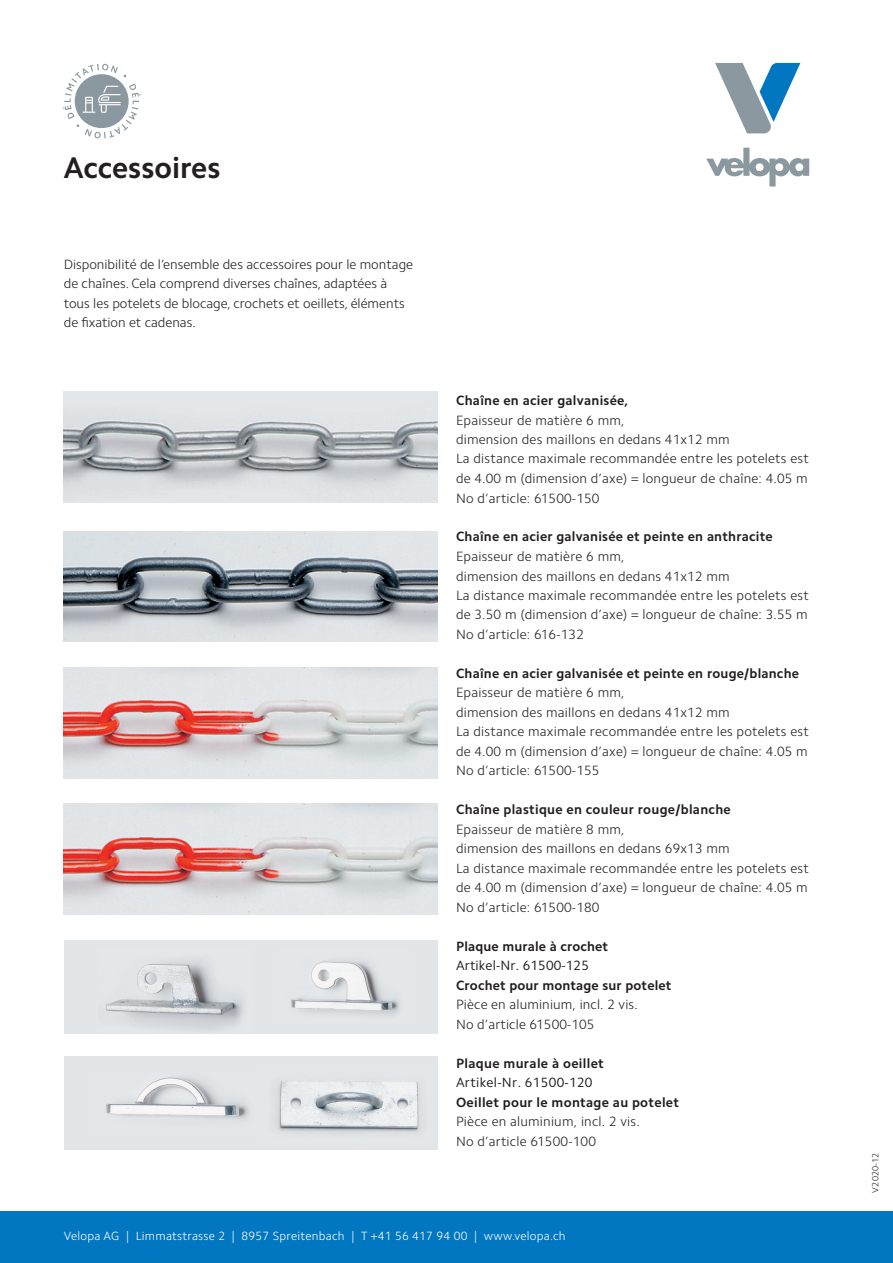
<style>
.page{position:relative;width:893px;height:1263px;background:#fff}
.page>*{position:absolute;margin:0;border:0;box-sizing:border-box;transform-origin:0 0}
.t1{font:700 30px "Camphor Std";color:#231f20}
.t2{font:300 13.5px/19.5px "Camphor Std";letter-spacing:.015em;color:#231f20}
.t3{font:700 13.5px "Camphor Std";letter-spacing:.015em;color:#231f20}
.t4{font:13.5px "Camphor Std";letter-spacing:.015em;color:#231f20}
.t5{font:300 12px "Camphor Std";letter-spacing:.02em;color:#fff}
.t6{font:300 9px "Camphor Std";letter-spacing:.02em;color:#231f20}
</style>
<div class="page">
<svg style="left:63px;top:64px;width:78px;height:75px"></svg>
<img style="left:64px;top:392px;width:373px;height:110px">
<div style="left:64px;top:1056px;width:373px;height:93px;background:#e2e6e8"></div>
<img style="left:106px;top:1077px;width:143px;height:42px">
<div style="left:64px;top:940px;width:373px;height:93px;background:#e2e6e8"></div>
<img style="left:291px;top:961px;width:108px;height:54px">
<img style="left:105px;top:961px;width:138px;height:69px">
<div style="left:0;top:1212px;width:893px;height:51px;background:#0077c0"></div>
<svg style="left:715px;top:63px;width:85px;height:70px"></svg>
<svg style="left:706px;top:148px;width:103px;height:38px"></svg>
<img style="left:64px;top:531px;width:373px;height:111px">
<img style="left:64px;top:667px;width:373px;height:111px">
<img style="left:64px;top:804px;width:373px;height:110px">
<img style="left:277px;top:1080px;width:144px;height:53px">
<h1 class="t1" style="left:64px;top:150px;width:158px">Accessoires</h1>
<p class="t2" style="left:64px;top:254px;width:351px">Disponibilité de l’ensemble des accessoires pour le montage de chaînes. Cela comprend diverses chaînes, adaptées à tous les potelets de blocage, crochets et oeillets, éléments de fixation et cadenas.</p>
<p class="t3" style="left:456px;top:393px;width:174px">Chaîne en acier galvanisée,</p>
<p class="t2" style="left:456px;top:410px;width:354px">Epaisseur de matière 6 mm,<br>dimension des maillons en dedans 41x12 mm<br>La distance maximale recommandée entre les potelets est de 4.00 m (dimension d’axe) = longueur de chaîne: 4.05 m No d’article: 61500-150</p>
<p class="t3" style="left:456px;top:529px;width:318px">Chaîne en acier galvanisée et peinte en anthracite</p>
<p class="t2" style="left:456px;top:547px;width:354px">Epaisseur de matière 6 mm,<br>dimension des maillons en dedans 41x12 mm<br>La distance maximale recommandée entre les potelets est de 3.50 m (dimension d’axe) = longueur de chaîne: 3.55 m No d’article: 616-132</p>
<p class="t3" style="left:456px;top:665px;width:345px">Chaîne en acier galvanisée et peinte en rouge/blanche</p>
<p class="t2" style="left:456px;top:683px;width:354px">Epaisseur de matière 6 mm,<br>dimension des maillons en dedans 41x12 mm<br>La distance maximale recommandée entre les potelets est de 4.00 m (dimension d’axe) = longueur de chaîne: 4.05 m No d’article: 61500-155</p>
<p class="t3" style="left:456px;top:802px;width:276px">Chaîne plastique en couleur rouge/blanche</p>
<p class="t2" style="left:456px;top:819px;width:354px">Epaisseur de matière 8 mm,<br>dimension des maillons en dedans 69x13 mm<br>La distance maximale recommandée entre les potelets est de 4.00 m (dimension d’axe) = longueur de chaîne: 4.05 m No d’article: 61500-180</p>
<p class="t3" style="left:456px;top:938px;width:154px">Plaque murale à crochet</p>
<p class="t4" style="left:456px;top:957px;width:134px">Artikel-Nr. 61500-125</p>
<p class="t3" style="left:456px;top:977px;width:217px">Crochet pour montage sur potelet</p>
<p class="t2" style="left:456px;top:995px;width:183px">Pièce en aluminium, incl. 2 vis.<br>No d’article 61500-105</p>
<p class="t3" style="left:456px;top:1055px;width:149px">Plaque murale à oeillet</p>
<p class="t4" style="left:456px;top:1074px;width:138px">Artikel-Nr. 61500-120</p>
<p class="t3" style="left:456px;top:1094px;width:225px">Oeillet pour le montage au potelet</p>
<p class="t2" style="left:456px;top:1112px;width:185px">Pièce en aluminium, incl. 2 vis.<br>No d’article 61500-100</p>
<p class="t5" style="left:64px;top:1229px;width:503px">Velopa AG | Limmatstrasse 2 | 8957 Spreitenbach | T +41 56 417 94 00 | www.velopa.ch</p>
<p class="t6" style="left:870px;top:1192px;width:42px;rotate:-90deg">V2020-12</p>
</div>
